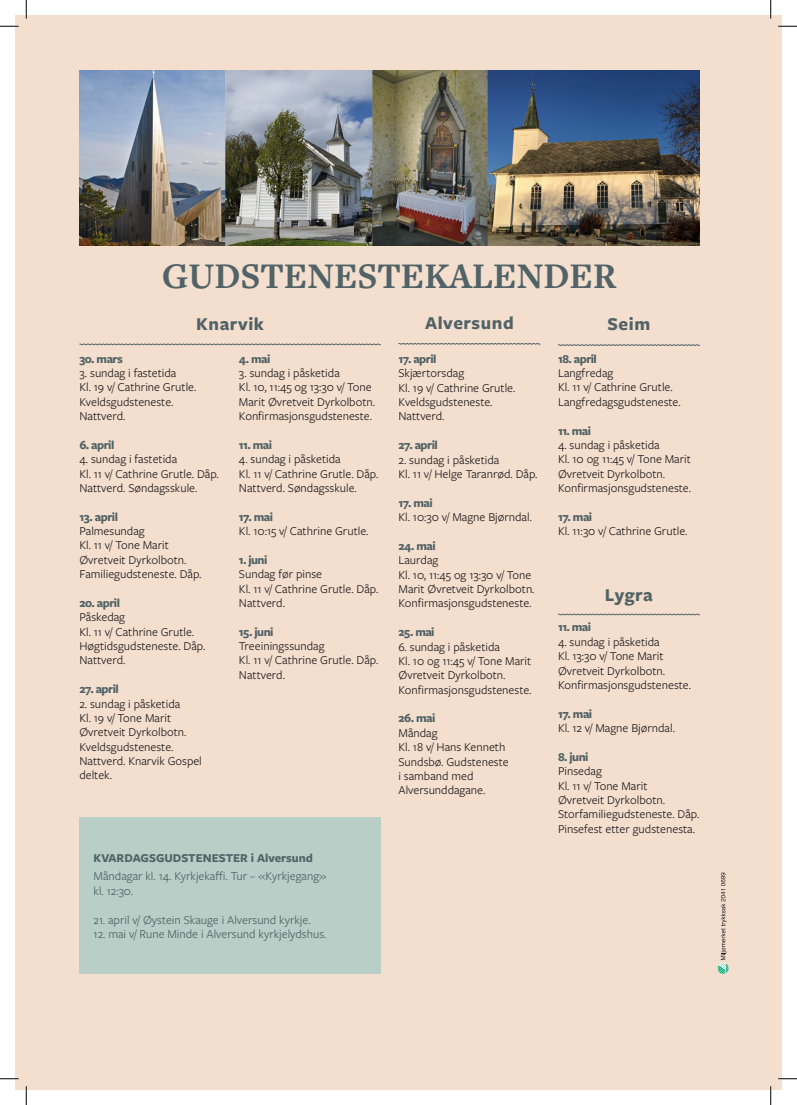
<style>
.page{position:relative;width:797px;height:1105px;background:#fff}
.page>*{position:absolute;margin:0;border:0;box-sizing:border-box;transform-origin:0 0}
.t1{font:700 37.5px "Freight Text Pro";color:#516366}
.t2{font:700 18.75px "Freight Sans Pro";letter-spacing:.03em;color:#516366}
.Bildetekst{font:12.5px/14.4px "Freight Sans Pro";color:#231f20}
.Bildetekst-2{font:700 12.5px "Freight Sans Pro";letter-spacing:-.04em;color:#516366}
.Bildetekst-3{font:12.5px/14.4px "Freight Sans Pro";color:#516366}
.Bildetekst-4{font:700 12.5px "Freight Sans Pro";color:#516366}
</style>
<div class="page">
<div style="left:16px;top:16px;width:765px;height:1073px;background:#f4dfcf"></div>
<svg style="left:717px;top:872px;width:11px;height:102px"></svg>
<svg style="left:557px;top:614px;width:143px;height:1px"></svg>
<svg style="left:398px;top:343px;width:142px;height:2px"></svg>
<svg style="left:79px;top:343px;width:302px;height:2px"></svg>
<svg style="left:557px;top:344px;width:143px;height:2px"></svg>
<img style="left:79px;top:70px;width:620px;height:176px">
<div style="left:79px;top:817px;width:302px;height:157px;background:#b8cec7"></div>
<svg style="left:0;top:25px;width:19px;height:2px"></svg>
<svg style="left:778px;top:25px;width:19px;height:2px"></svg>
<svg style="left:0;top:1078px;width:19px;height:1px"></svg>
<svg style="left:778px;top:1078px;width:19px;height:1px"></svg>
<svg style="left:25px;top:0;width:2px;height:19px"></svg>
<svg style="left:25px;top:1086px;width:2px;height:19px"></svg>
<svg style="left:770px;top:0;width:1px;height:19px"></svg>
<svg style="left:770px;top:1086px;width:1px;height:19px"></svg>
<p class="t1" style="left:162px;top:251px;width:456px">GUDSTENESTEKALENDER</p>
<p class="t2" style="left:196px;top:311px;width:69px">Knarvik</p>
<p class="Bildetekst-2" style="left:558px;top:350px;width:40px">18. april</p>
<p class="Bildetekst" style="left:558px;top:365px;width:57px">Langfredag</p>
<p class="Bildetekst" style="left:558px;top:380px;width:124px">Kl. 11 v/ Cathrine Grutle.<br>Langfredagsgudsteneste.</p>
<p class="Bildetekst-2" style="left:558px;top:422px;width:35px">11. mai</p>
<p class="Bildetekst" style="left:558px;top:437px;width:103px">4. sundag i påsketida</p>
<p class="Bildetekst" style="left:558px;top:451px;width:135px">Kl. 10 og 11:45 v/ Tone Marit<br>Øvretveit Dyrkolbotn.<br>Konfirmasjonsgudsteneste.</p>
<p class="Bildetekst-2" style="left:558px;top:508px;width:36px">17. mai</p>
<p class="Bildetekst" style="left:558px;top:523px;width:131px">Kl. 11:30 v/ Cathrine Grutle.</p>
<p class="t2" style="left:425px;top:310px;width:90px">Alversund</p>
<p class="t2" style="left:607px;top:311px;width:44px">Seim</p>
<p class="Bildetekst-2" style="left:239px;top:350px;width:33px">4. mai</p>
<p class="Bildetekst" style="left:239px;top:365px;width:102px">3. sundag i påsketida</p>
<p class="Bildetekst" style="left:239px;top:379px;width:138px">Kl. 10, 11:45 og 13:30 v/ Tone<br>Marit Øvretveit Dyrkolbotn.<br>Konfirmasjonsgudsteneste.</p>
<p class="Bildetekst-2" style="left:239px;top:436px;width:35px">11. mai</p>
<p class="Bildetekst" style="left:239px;top:451px;width:103px">4. sundag i påsketida</p>
<p class="Bildetekst" style="left:239px;top:466px;width:141px">Kl. 11 v/ Cathrine Grutle. Dåp.<br>Nattverd. Søndagsskule.</p>
<p class="Bildetekst-2" style="left:239px;top:508px;width:36px">17. mai</p>
<p class="Bildetekst" style="left:239px;top:523px;width:131px">Kl. 10:15 v/ Cathrine Grutle.</p>
<p class="Bildetekst-2" style="left:239px;top:551px;width:30px">1. juni</p>
<p class="Bildetekst" style="left:239px;top:566px;width:85px">Sundag før pinse</p>
<p class="Bildetekst" style="left:239px;top:581px;width:141px">Kl. 11 v/ Cathrine Grutle. Dåp.<br>Nattverd.</p>
<p class="Bildetekst-2" style="left:239px;top:623px;width:36px">15. juni</p>
<p class="Bildetekst" style="left:239px;top:638px;width:87px">Treeiningssundag</p>
<p class="Bildetekst" style="left:239px;top:653px;width:141px">Kl. 11 v/ Cathrine Grutle. Dåp.<br>Nattverd.</p>
<p class="Bildetekst-2" style="left:398px;top:350px;width:40px">17. april</p>
<p class="Bildetekst" style="left:398px;top:366px;width:67px">Skjærtorsdag</p>
<p class="Bildetekst" style="left:398px;top:380px;width:118px">Kl. 19 v/ Cathrine Grutle.<br>Kveldsgudsteneste.<br>Nattverd.</p>
<p class="Bildetekst-2" style="left:398px;top:437px;width:41px">27. april</p>
<p class="Bildetekst" style="left:398px;top:452px;width:102px">2. sundag i påsketida</p>
<p class="Bildetekst" style="left:398px;top:466px;width:141px">Kl. 11 v/ Helge Taranrød. Dåp.</p>
<p class="Bildetekst-2" style="left:398px;top:494px;width:36px">17. mai</p>
<p class="Bildetekst" style="left:398px;top:509px;width:135px">Kl. 10:30 v/ Magne Bjørndal.</p>
<p class="Bildetekst-2" style="left:398px;top:537px;width:39px">24. mai</p>
<p class="Bildetekst" style="left:398px;top:552px;width:41px">Laurdag</p>
<p class="Bildetekst" style="left:398px;top:567px;width:138px">Kl. 10, 11:45 og 13:30 v/ Tone<br>Marit Øvretveit Dyrkolbotn.<br>Konfirmasjonsgudsteneste.</p>
<p class="Bildetekst-2" style="left:398px;top:623px;width:38px">25. mai</p>
<p class="Bildetekst" style="left:398px;top:639px;width:103px">6. sundag i påsketida</p>
<p class="Bildetekst" style="left:398px;top:653px;width:135px">Kl. 10 og 11:45 v/ Tone Marit<br>Øvretveit Dyrkolbotn.<br>Konfirmasjonsgudsteneste.</p>
<p class="Bildetekst-2" style="left:398px;top:710px;width:38px">26. mai</p>
<p class="Bildetekst" style="left:398px;top:725px;width:41px">Måndag</p>
<p class="Bildetekst" style="left:398px;top:739px;width:112px">Kl. 18 v/ Hans Kenneth<br>Sundsbø. Gudsteneste i samband med<br>Alversunddagane.</p>
<p class="Bildetekst-2" style="left:79px;top:350px;width:45px">30. mars</p>
<p class="Bildetekst" style="left:79px;top:365px;width:98px">3. sundag i fastetida</p>
<p class="Bildetekst" style="left:79px;top:379px;width:118px">Kl. 19 v/ Cathrine Grutle.<br>Kveldsgudsteneste.<br>Nattverd.</p>
<p class="Bildetekst-2" style="left:79px;top:436px;width:36px">6. april</p>
<p class="Bildetekst" style="left:79px;top:451px;width:99px">4. sundag i fastetida</p>
<p class="Bildetekst" style="left:79px;top:466px;width:141px">Kl. 11 v/ Cathrine Grutle. Dåp.<br>Nattverd. Søndagsskule.</p>
<p class="Bildetekst-2" style="left:79px;top:508px;width:40px">13. april</p>
<p class="Bildetekst" style="left:79px;top:523px;width:67px">Palmesundag</p>
<p class="Bildetekst" style="left:79px;top:538px;width:124px">Kl. 11 v/ Tone Marit<br>Øvretveit Dyrkolbotn.<br>Familiegudsteneste. Dåp.</p>
<p class="Bildetekst-2" style="left:79px;top:594px;width:42px">20. april</p>
<p class="Bildetekst" style="left:79px;top:609px;width:47px">Påskedag</p>
<p class="Bildetekst" style="left:79px;top:624px;width:127px">Kl. 11 v/ Cathrine Grutle.<br>Høgtidsgudsteneste. Dåp.<br>Nattverd.</p>
<p class="Bildetekst-2" style="left:79px;top:680px;width:41px">27. april</p>
<p class="Bildetekst" style="left:79px;top:696px;width:102px">2. sundag i påsketida</p>
<p class="Bildetekst" style="left:79px;top:710px;width:124px">Kl. 19 v/ Tone Marit<br>Øvretveit Dyrkolbotn.<br>Kveldsgudsteneste.<br>Nattverd. Knarvik Gospel deltek.</p>
<p class="t2" style="left:605px;top:582px;width:49px">Lygra</p>
<p class="Bildetekst-2" style="left:558px;top:619px;width:35px">11. mai</p>
<p class="Bildetekst" style="left:558px;top:634px;width:103px">4. sundag i påsketida</p>
<p class="Bildetekst" style="left:558px;top:648px;width:135px">Kl. 13:30 v/ Tone Marit<br>Øvretveit Dyrkolbotn.<br>Konfirmasjonsgudsteneste.</p>
<p class="Bildetekst-2" style="left:558px;top:705px;width:36px">17. mai</p>
<p class="Bildetekst" style="left:558px;top:720px;width:118px">Kl. 12 v/ Magne Bjørndal.</p>
<p class="Bildetekst-2" style="left:558px;top:748px;width:32px">8. juni</p>
<p class="Bildetekst" style="left:558px;top:763px;width:45px">Pinsedag</p>
<p class="Bildetekst" style="left:558px;top:778px;width:143px">Kl. 11 v/ Tone Marit<br>Øvretveit Dyrkolbotn.<br>Storfamiliegudsteneste. Dåp.<br>Pinsefest etter gudstenesta.</p>
<p class="Bildetekst-4" style="left:94px;top:850px;width:221px">KVARDAGSGUDSTENESTER i Alversund</p>
<p class="Bildetekst-3" style="left:94px;top:869px;width:234px">Måndagar kl. 14. Kyrkjekaffi. Tur – «Kyrkjegang» kl. 12:30.</p>
<p class="Bildetekst-3" style="left:94px;top:912px;width:218px">21. april v/ Øystein Skauge i Alversund kyrkje.</p>
<p class="Bildetekst-3" style="left:94px;top:926px;width:234px">12. mai v/ Rune Minde i Alversund kyrkjelydshus.</p>
</div>
